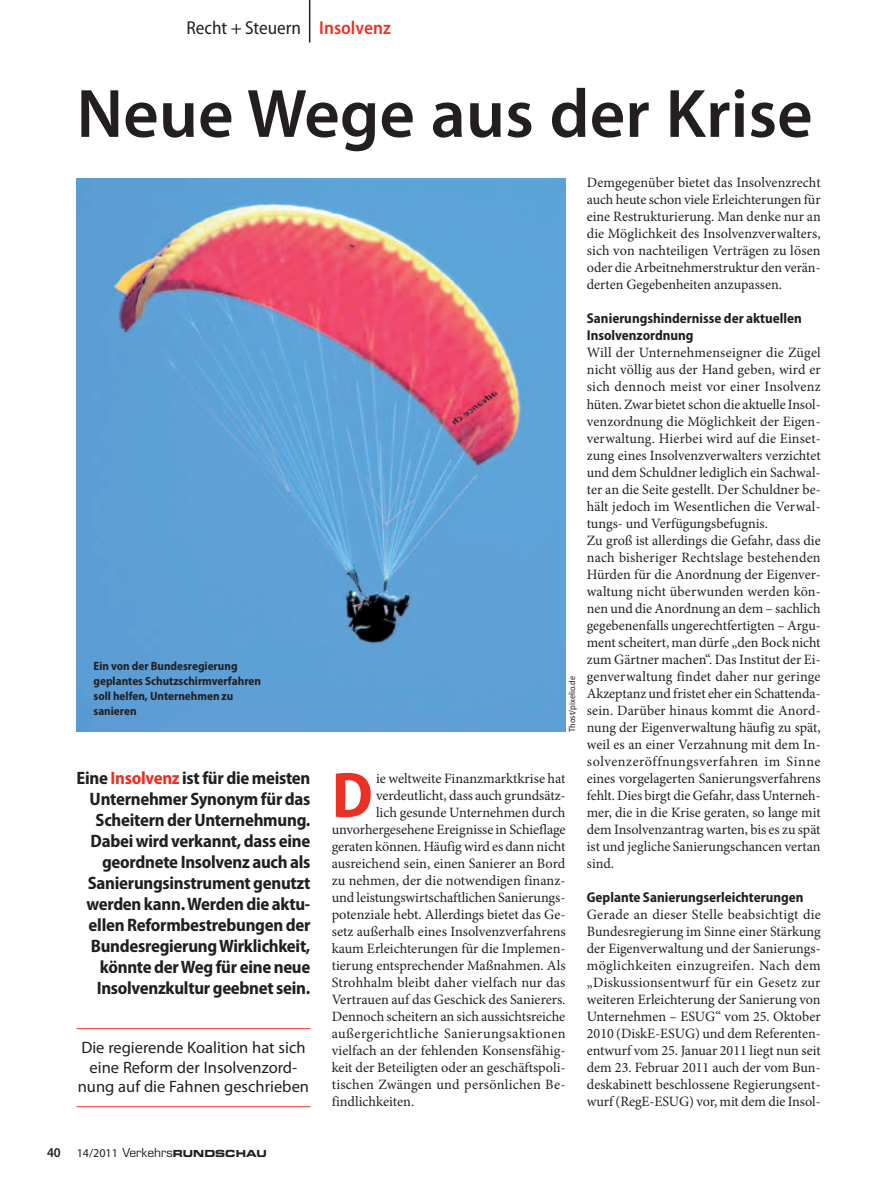
<style>
.page{position:relative;width:893px;height:1187px;background:#fff}
.page>*{position:absolute;margin:0;border:0;box-sizing:border-box;transform-origin:0 0}
.t1{font:600 69px "Myriad Pro";color:#231f20}
.t2{font:700 semi-condensed 64.65px "Myriad Pro";color:#ea3123}
.t3{font:semi-condensed 18.75px "Myriad Pro";color:#231f20}
.t4{font:600 semi-condensed 18.75px "Myriad Pro";color:#ea3123}
.t5{font:700 semi-condensed 18px/21px "Myriad Pro";letter-spacing:-.015em;color:#231f20;text-align:right}
.t6{font:16.5px/19.5px "Myriad Pro";color:#231f20;text-align:center}
.t7{font:14.25px/17px "Minion Pro";color:#231f20;text-align:justify}
.t8{font:700 semi-condensed 14.25px/17px "Myriad Pro";color:#231f20}
.t9{font:14.25px "Minion Pro";letter-spacing:.035em;color:#231f20}
.t10{font:14.25px "Minion Pro";letter-spacing:.02em;color:#231f20}
.t11{font:700 semi-condensed 12px/15px "Myriad Pro";color:#231f20}
.t12{font:9.75px "Eurostile LT Std Bold Ex 2";color:#231f20}
.t13{font:semi-condensed 9px "Myriad Pro";color:#231f20}
.s1{color:#ea3123}
.s2{font-family:"Myriad Pro";font-weight:600;font-size:13.5px}
.s3{font-family:"Myriad Pro";font-size:12px}
.s4{font-family:"Eurostile LT Std";font-size:12px}
</style>
<div class="page">
<hr style="left:309px;top:0;width:1px;height:43px;background:#231f20">
<img style="left:77px;top:179px;width:489px;height:552px">
<hr style="left:77px;top:1028px;width:233px;height:1px;background:#ea3123">
<hr style="left:77px;top:1106px;width:233px;height:1px;background:#ea3123">
<h3 class="t3" style="left:187px;top:18px;width:116px">Recht + Steuern</h3>
<h3 class="t4" style="left:319px;top:18px;width:73px">Insolvenz</h3>
<h1 class="t1" style="left:77px;top:70px;width:738px">Neue Wege aus der Krise</h1>
<p class="t11" style="left:94px;top:658px;width:169px">Ein von der Bundesregierung geplantes Schutzschirmverfahren soll helfen, Unternehmen zu sanieren</p>
<p class="t5" style="left:77px;top:767px;width:235px">Eine <span class="s1">Insolvenz</span> ist für die meisten<br>Unternehmer Synonym für das<br>Scheitern der Unternehmung.<br>Dabei wird verkannt, dass eine geordnete Insolvenz auch als<br>Sanierungsinstrument genutzt werden kann. Werden die aktu&shy;ellen Reformbestrebungen der<br>Bundesregierung Wirklichkeit, könnte der Weg für eine neue<br>Insolvenzkultur geebnet sein.</p>
<p class="t6" style="left:78px;top:1037px;width:233px">Die regierende Koalition hat sich eine Reform der Insolvenzord&shy;nung auf die Fahnen geschrieben</p>
<p class="t12" style="left:47px;top:1146px;width:221px"><span class="s2">40</span> <span class="s3">14/2011</span> <span class="s4">Verkehrs</span>RUNDSCHAU</p>
<p class="t13" style="left:567px;top:731px;width:57px;rotate:-90deg">Thost/pixelio.de</p>
<h2 class="t2" style="left:332px;top:759px;width:43px">D</h2>
<p class="t7" style="left:376px;top:769px;width:191px">ie weltweite Finanzmarktkrise hat</p>
<p class="t7" style="left:376px;top:786px;width:191px">verdeutlicht, dass auch grundsätz-</p>
<p class="t7" style="left:376px;top:803px;width:191px">lich gesunde Unternehmen durch</p>
<p class="t7" style="left:332px;top:820px;width:235px">unvorhergesehene Ereignisse in Schieflage</p>
<p class="t7" style="left:332px;top:837px;width:235px">geraten können. Häufig wird es dann nicht</p>
<p class="t7" style="left:332px;top:854px;width:235px">ausreichend sein, einen Sanierer an Bord</p>
<p class="t7" style="left:332px;top:871px;width:235px">zu nehmen, der die notwendigen finanz-</p>
<p class="t7" style="left:332px;top:889px;width:235px">und leistungswirtschaftlichen Sanierungs-</p>
<p class="t7" style="left:332px;top:906px;width:235px">potenziale hebt. Allerdings bietet das Ge-</p>
<p class="t7" style="left:332px;top:923px;width:235px">setz außerhalb eines Insolvenzverfahrens</p>
<p class="t7" style="left:332px;top:940px;width:235px">kaum Erleichterungen für die Implemen-</p>
<p class="t7" style="left:332px;top:957px;width:235px">tierung entsprechender Maßnahmen. Als</p>
<p class="t7" style="left:332px;top:974px;width:235px">Strohhalm bleibt daher vielfach nur das</p>
<p class="t7" style="left:332px;top:991px;width:235px">Vertrauen auf das Geschick des Sanierers.</p>
<p class="t7" style="left:332px;top:1008px;width:235px">Dennoch scheitern an sich aussichtsreiche</p>
<p class="t9" style="left:332px;top:1023px;width:236px">außergerichtliche Sanierungsaktionen</p>
<p class="t7" style="left:332px;top:1042px;width:235px">vielfach an der fehlenden Konsensfähig-</p>
<p class="t7" style="left:332px;top:1059px;width:235px">keit der Beteiligten oder an geschäftspoli-</p>
<p class="t10" style="left:332px;top:1075px;width:235px">tischen Zwängen und persönlichen Be-</p>
<p class="t7" style="left:332px;top:1093px;width:84px">findlichkeiten.</p>
<p class="t7" style="left:587px;top:174px;width:235px">Demgegenüber bietet das Insolvenzrecht auch heute schon viele Erleichterungen für eine Restrukturierung. Man denke nur an die Möglichkeit des Insolvenzverwalters, sich von nachteiligen Verträgen zu lösen oder die Arbeitnehmerstruktur den verän&shy;derten Gegebenheiten anzupassen.</p>
<p class="t8" style="left:587px;top:310px;width:216px">Sanierungshindernisse der aktuellen<br>Insolvenzordnung</p>
<p class="t7" style="left:587px;top:344px;width:236px;text-align:left">Will der Unternehmenseigner die Zügel nicht völlig aus der Hand geben, wird er sich dennoch meist vor einer Insolvenz hüten. Zwar bietet schon die aktuelle Insol&shy;venzordnung die Möglichkeit der Eigen&shy;verwaltung. Hierbei wird auf die Einset&shy;zung eines Insolvenzverwalters verzichtet und dem Schuldner lediglich ein Sachwal&shy;ter an die Seite gestellt. Der Schuldner be&shy;hält jedoch im Wesentlichen die Verwal&shy;tungs- und Verfügungsbefugnis.<br>Zu groß ist allerdings die Gefahr, dass die nach bisheriger Rechtslage bestehenden Hürden für die Anordnung der Eigenver&shy;waltung nicht überwunden werden kön&shy;nen und die Anordnung an dem – sachlich gegebenenfalls ungerechtfertigten – Argu&shy;ment scheitert, man dürfe „den Bock nicht zum Gärtner machen“. Das Institut der Ei&shy;genverwaltung findet daher nur geringe Akzeptanz und fristet eher ein Schattenda&shy;sein. Darüber hinaus kommt die Anord&shy;nung der Eigenverwaltung häufig zu spät, weil es an einer Verzahnung mit dem In&shy;solvenzeröffnungsverfahren im Sinne eines vorgelagerten Sanierungsverfahrens fehlt. Dies birgt die Gefahr, dass Unterneh&shy;mer, die in die Krise geraten, so lange mit dem Insolvenzantrag warten, bis es zu spät ist und jegliche Sanierungschancen vertan sind.</p>
<p class="t8" style="left:587px;top:889px;width:218px">Geplante Sanierungserleichterungen</p>
<p class="t7" style="left:587px;top:906px;width:236px">Gerade an dieser Stelle beabsichtigt die Bundesregierung im Sinne einer Stärkung der Eigenverwaltung und der Sanierungs&shy;möglichkeiten einzugreifen. Nach dem „Diskussionsentwurf für ein Gesetz zur weiteren Erleichterung der Sanierung von Unternehmen – ESUG“ vom 25. Oktober 2010 (DiskE-ESUG) und dem Referenten&shy;entwurf vom 25. Januar 2011 liegt nun seit dem 23. Februar 2011 auch der vom Bun&shy;deskabinett beschlossene Regierungsent&shy;wurf (RegE-ESUG) vor, mit dem die Insol-</p>
</div>
